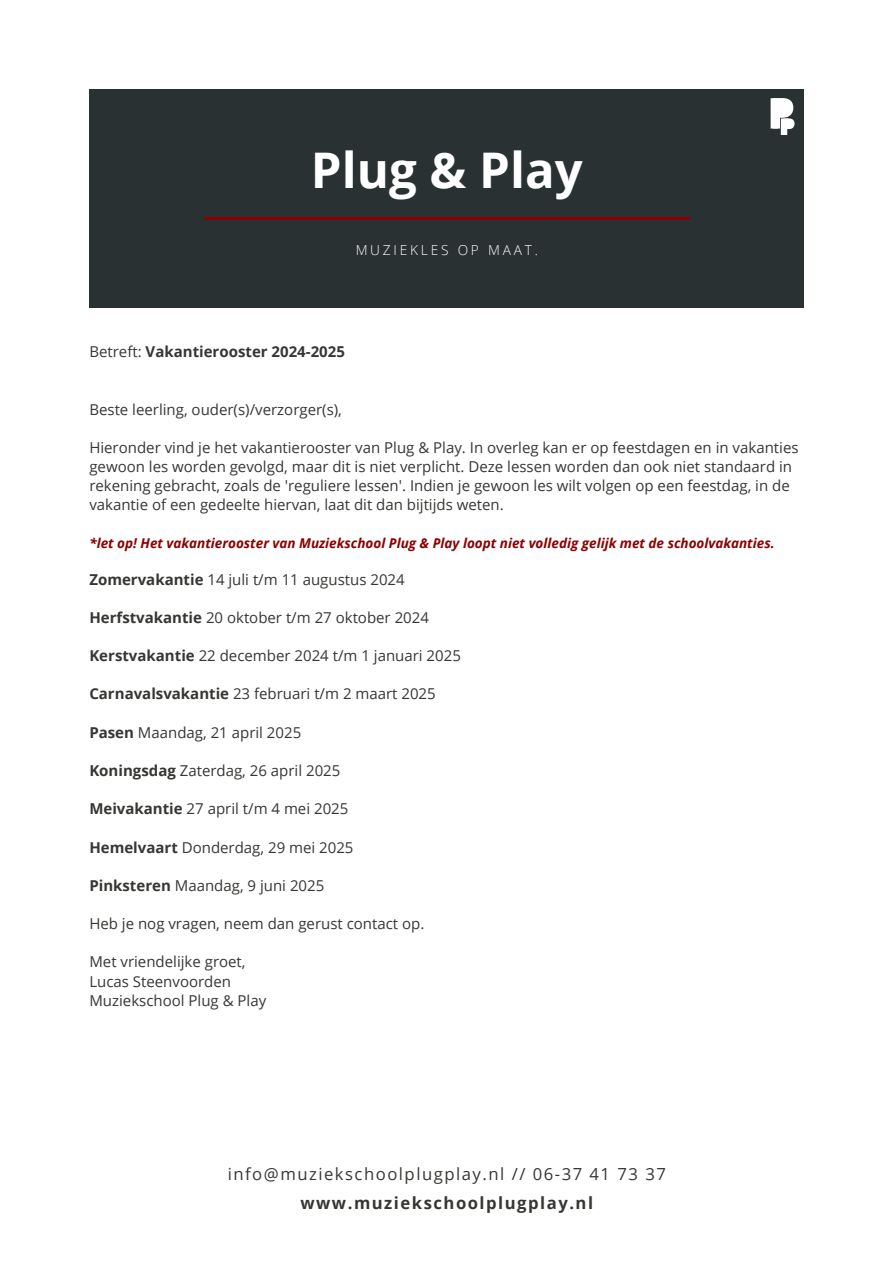
<style>
.page{position:relative;width:894px;height:1264px;background:#fff}
.page>*{position:absolute;margin:0;border:0;box-sizing:border-box;transform-origin:0 0}
.t1{font:700 49.05px "Open Sans";color:#fff}
.t2{font:16.65px "Open Sans";letter-spacing:.09em;color:#363633}
.t3{font:700 16.65px "Open Sans";letter-spacing:.09em;color:#363633}
.t4{font:15px/19.2px "Open Sans";color:#363633}
.t5{font:700 15px "Open Sans";color:#363633}
.t6{font:300 13.8px "Open Sans";letter-spacing:.2em;color:#fff}
.t7{font:italic 700 13.5px "Open Sans";color:#8b0000}
.s1{font-weight:400}
.s2{font-weight:700}
</style>
<div class="page">
<div style="left:89px;top:89px;width:714px;height:219px;background:#293133"></div>
<svg style="left:770px;top:98px;width:24px;height:37px"></svg>
<hr style="left:204px;top:218px;width:485px;height:2px;background:#8b0000">
<h2 class="t1" style="left:311px;top:135px;width:273px">Plug &amp; Play</h2>
<p class="t6" style="left:355px;top:240px;width:184px">MUZIEKLES OP MAAT.</p>
<h1 class="t5" style="left:89px;top:341px;width:257px"><span class="s1">Betreft:</span> Vakantierooster 2024-2025</h1>
<p class="t4" style="left:89px;top:399px;width:254px">Beste leerling, ouder(s)/verzorger(s),</p>
<p class="t4" style="left:89px;top:437px;width:710px">Hieronder vind je het vakantierooster van Plug &amp; Play. In overleg kan er op feestdagen en in vakanties gewoon les worden gevolgd, maar dit is niet verplicht. Deze lessen worden dan ook niet standaard in rekening gebracht, zoals de 'reguliere lessen'. Indien je gewoon les wilt volgen op een feestdag, in de vakantie of een gedeelte hiervan, laat dit dan bijtijds weten.</p>
<p class="t7" style="left:89px;top:533px;width:686px">*let op! Het vakantierooster van Muziekschool Plug &amp; Play loopt niet volledig gelijk met de schoolvakanties.</p>
<h4 class="t4" style="left:89px;top:569px;width:317px"><span class="s2">Zomervakantie</span> 14 juli t/m 11 augustus 2024</h4>
<p class="t4" style="left:89px;top:607px;width:341px"><span class="s2">Herfstvakantie</span> 20 oktober t/m 27 oktober 2024</p>
<p class="t4" style="left:89px;top:645px;width:373px"><span class="s2">Kerstvakantie</span> 22 december 2024 t/m 1 januari 2025</p>
<p class="t4" style="left:89px;top:684px;width:348px"><span class="s2">Carnavalsvakantie</span> 23 februari t/m 2 maart 2025</p>
<p class="t4" style="left:89px;top:722px;width:213px"><span class="s2">Pasen</span> Maandag, 21 april 2025</p>
<p class="t4" style="left:89px;top:760px;width:252px"><span class="s2">Koningsdag</span> Zaterdag, 26 april 2025</p>
<p class="t4" style="left:89px;top:798px;width:260px"><span class="s2">Meivakantie</span> 27 april t/m 4 mei 2025</p>
<p class="t4" style="left:89px;top:837px;width:265px"><span class="s2">Hemelvaart</span> Donderdag, 29 mei 2025</p>
<p class="t4" style="left:89px;top:875px;width:236px"><span class="s2">Pinksteren</span> Maandag, 9 juni 2025</p>
<p class="t4" style="left:89px;top:913px;width:336px">Heb je nog vragen, neem dan gerust contact op.</p>
<p class="t4" style="left:89px;top:951px;width:158px">Met vriendelijke groet,</p>
<p class="t4" style="left:89px;top:971px;width:143px">Lucas Steenvoorden</p>
<p class="t4" style="left:89px;top:990px;width:178px">Muziekschool Plug &amp; Play</p>
<h3 class="t2" style="left:228px;top:1161px;width:439px">info@muziekschoolplugplay.nl // 06-37 41 73 37</h3>
<p class="t3" style="left:300px;top:1191px;width:294px">www.muziekschoolplugplay.nl</p>
</div>
